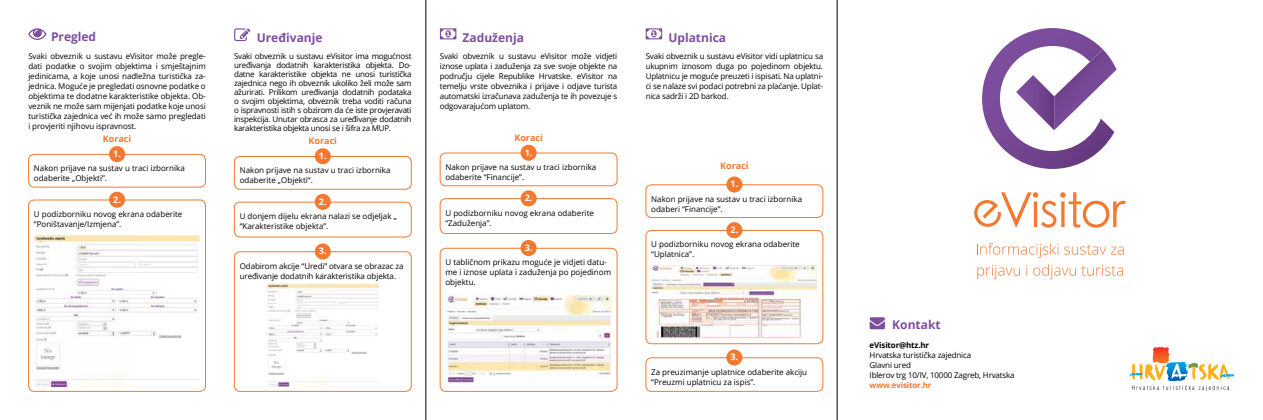
<style>
.page{position:relative;width:1263px;height:420px;background:#fff}
.page>*{position:absolute;margin:0;border:0;box-sizing:border-box;transform-origin:0 0}
.t1{font:700 12px "Open Sans";color:#7d4e9f}
.t2{font:700 9px "Open Sans";color:#f47930}
.t3{font:700 9px "Open Sans";color:#fff}
.t4{font:8px/10px "Open Sans";color:#000}
.t5{font:8px/10px "Open Sans";letter-spacing:-.02em;color:#000}
.t6{font:700 8px "Open Sans";letter-spacing:-.02em;color:#000}
.t7{font:700 8px "Open Sans";letter-spacing:-.02em;color:#f47930}
</style>
<div class="page">
<svg style="left:1130px;top:362px;width:104px;height:29px"></svg>
<svg style="left:982px;top:28px;width:134px;height:141px"></svg>
<svg style="left:974px;top:192px;width:152px;height:35px"></svg>
<svg style="left:977px;top:243px;width:81px;height:15px"></svg>
<svg style="left:1064px;top:244px;width:60px;height:10px"></svg>
<svg style="left:977px;top:264px;width:43px;height:15px"></svg>
<svg style="left:1033px;top:264px;width:90px;height:15px"></svg>
<svg style="left:28px;top:28px;width:18px;height:12px"></svg>
<svg style="left:234px;top:28px;width:16px;height:13px"></svg>
<svg style="left:440px;top:28px;width:16px;height:11px"></svg>
<svg style="left:646px;top:28px;width:16px;height:11px"></svg>
<div style="left:28px;top:154px;width:178px;height:33px;border:1px solid #f47930;border-radius:6px"></div>
<div style="left:234px;top:156px;width:177px;height:33px;border:1px solid #f47930;border-radius:6px"></div>
<div style="left:440px;top:153px;width:177px;height:33px;border:1px solid #f47930;border-radius:6px"></div>
<div style="left:646px;top:184px;width:177px;height:34px;border:1px solid #f47930;border-radius:6px"></div>
<div style="left:28px;top:200px;width:178px;height:191px;border:1px solid #f47930;border-radius:6px"></div>
<div style="left:234px;top:202px;width:177px;height:35px;border:1px solid #f47930;border-radius:6px"></div>
<div style="left:440px;top:198px;width:177px;height:36px;border:1px solid #f47930;border-radius:6px"></div>
<div style="left:646px;top:230px;width:177px;height:114px;border:1px solid #f47930;border-radius:6px"></div>
<div style="left:234px;top:251px;width:177px;height:140px;border:1px solid #f47930;border-radius:6px"></div>
<div style="left:440px;top:248px;width:177px;height:143px;border:1px solid #f47930;border-radius:6px"></div>
<div style="left:646px;top:357px;width:177px;height:34px;border:1px solid #f47930;border-radius:6px"></div>
<div style="left:109px;top:146px;width:16px;height:16px;background:#f47930;border-radius:50%"></div>
<div style="left:315px;top:148px;width:16px;height:16px;background:#f47930;border-radius:50%"></div>
<div style="left:521px;top:145px;width:16px;height:16px;background:#f47930;border-radius:50%"></div>
<div style="left:726px;top:176px;width:16px;height:16px;background:#f47930;border-radius:50%"></div>
<div style="left:109px;top:191px;width:16px;height:17px;background:#f47930;border-radius:50%"></div>
<div style="left:315px;top:194px;width:16px;height:16px;background:#f47930;border-radius:50%"></div>
<div style="left:521px;top:190px;width:16px;height:16px;background:#f47930;border-radius:50%"></div>
<div style="left:726px;top:222px;width:16px;height:16px;background:#f47930;border-radius:50%"></div>
<div style="left:315px;top:243px;width:16px;height:16px;background:#f47930;border-radius:50%"></div>
<div style="left:521px;top:240px;width:16px;height:16px;background:#f47930;border-radius:50%"></div>
<div style="left:726px;top:349px;width:16px;height:16px;background:#f47930;border-radius:50%"></div>
<img style="left:34px;top:235px;width:166px;height:151px">
<img style="left:266px;top:283px;width:113px;height:103px">
<img style="left:446px;top:295px;width:166px;height:87px">
<img style="left:651px;top:265px;width:166px;height:73px">
<svg style="left:870px;top:317px;width:15px;height:12px"></svg>
<hr style="left:837px;top:0;width:1px;height:420px;background:#000">
<hr style="left:426px;top:0;width:1px;height:420px;background:#000">
<h1 class="t1" style="left:51px;top:29px;width:47px">Pregled</h1>
<h1 class="t1" style="left:257px;top:29px;width:67px">Uređivanje</h1>
<h1 class="t1" style="left:463px;top:29px;width:63px">Zaduženja</h1>
<h1 class="t1" style="left:668px;top:29px;width:59px">Uplatnica</h1>
<p class="t4" style="left:28px;top:51px;width:179px;text-align:justify">Svaki obveznik u sustavu eVisitor može pregle&shy;dati podatke o svojim objektima i smještajnim jedinicama, a koje unosi nadležna turistička za&shy;jednica. Moguće je pregledati osnovne podatke o objektima te dodatne karakteristike objekta. Ob&shy;veznik ne može sam mijenjati podatke koje unosi turistička zajednica već ih može samo pregledati i provjeriti njihovu ispravnost.</p>
<p class="t4" style="left:234px;top:52px;width:179px;line-height:9px;text-align:justify">Svaki obveznik u sustavu eVisitor ima mogućnost uređivanja dodatnih karakteristika objekta. Do&shy;datne karakteristike objekta ne unosi turistička zajednica nego ih obveznik ukoliko želi može sam ažurirati. Prilikom uređivanja dodatnih podataka o svojim objektima, obveznik treba voditi računa o ispravnosti istih s obzirom da će iste provjeravati inspekcija. Unutar obrasca za uređivanje dodatnih karakteristika objekta unosi se i šifra za MUP.</p>
<p class="t4" style="left:440px;top:51px;width:179px;text-align:justify">Svaki obveznik u sustavu eVisitor može vidjeti iznose uplata i zaduženja za sve svoje objekte na području cijele Republike Hrvatske. eVisitor na temelju vrste obveznika i prijave i odjave turista automatski izračunava zaduženja te ih povezuje s odgovarajućom uplatom.</p>
<p class="t4" style="left:646px;top:51px;width:179px;text-align:justify">Svaki obveznik u sustavu eVisitor vidi uplatnicu sa ukupnim iznosom duga po pojedinom objektu.<br>Uplatnicu je moguće preuzeti i ispisati. Na uplatni&shy;ci se nalaze svi podaci potrebni za plaćanje. Uplat&shy;nica sadrži i 2D barkod.</p>
<p class="t2" style="left:103px;top:132px;width:30px">Koraci</p>
<p class="t2" style="left:309px;top:134px;width:30px">Koraci</p>
<p class="t2" style="left:514px;top:131px;width:30px">Koraci</p>
<p class="t3" style="left:113px;top:147px;width:9px">1.</p>
<p class="t3" style="left:319px;top:149px;width:9px">1.</p>
<p class="t3" style="left:525px;top:146px;width:9px">1.</p>
<p class="t4" style="left:34px;top:163px;width:152px">Nakon prijave na sustav u traci izbornika odaberite „Objekti”.</p>
<p class="t4" style="left:240px;top:165px;width:152px">Nakon prijave na sustav u traci izbornika odaberite „Objekti“.</p>
<p class="t4" style="left:445px;top:162px;width:152px">Nakon prijave na sustav u traci izbornika odaberite “Financije”.</p>
<p class="t3" style="left:113px;top:193px;width:9px">2.</p>
<p class="t3" style="left:319px;top:195px;width:9px">2.</p>
<p class="t3" style="left:525px;top:191px;width:9px">2.</p>
<p class="t4" style="left:34px;top:209px;width:150px">U podizborniku novog ekrana odaberite “Poništavanje/Izmjena”.</p>
<p class="t4" style="left:240px;top:211px;width:159px">U donjem dijelu ekrana nalazi se odjeljak „ “Karakteristike objekta”.</p>
<p class="t4" style="left:445px;top:207px;width:150px">U podizborniku novog ekrana odaberite “Zaduženja”.</p>
<p class="t3" style="left:319px;top:244px;width:9px">3.</p>
<p class="t3" style="left:525px;top:241px;width:9px">3.</p>
<p class="t4" style="left:240px;top:260px;width:165px">Odabirom akcije “Uredi” otvara se obrazac za uređivanje dodatnih karakteristika objekta.</p>
<p class="t4" style="left:445px;top:257px;width:167px">U tabličnom prikazu moguće je vidjeti datu&shy;me i iznose uplata i zaduženja po pojedinom objektu.</p>
<p class="t2" style="left:720px;top:159px;width:30px">Koraci</p>
<p class="t3" style="left:730px;top:178px;width:9px">1.</p>
<p class="t4" style="left:651px;top:193px;width:152px">Nakon prijave na sustav u traci izbornika odaberi “Financije”.</p>
<p class="t3" style="left:730px;top:223px;width:9px">2.</p>
<p class="t4" style="left:651px;top:239px;width:150px">U podizborniku novog ekrana odaberite “Uplatnica”.</p>
<p class="t3" style="left:730px;top:350px;width:9px">3.</p>
<p class="t4" style="left:651px;top:366px;width:157px">Za preuzimanje uplatnice odaberite akciju “Preuzmi uplatnicu za ispis”.</p>
<h1 class="t1" style="left:892px;top:316px;width:50px">Kontakt</h1>
<p class="t6" style="left:870px;top:339px;width:61px">eVisitor@htz.hr</p>
<p class="t5" style="left:870px;top:350px;width:147px">Hrvatska turistička zajednica<br>Glavni ured<br>Iblerov trg 10/IV, 10000 Zagreb, Hrvatska</p>
<p class="t7" style="left:870px;top:379px;width:63px">www.evisitor.hr</p>
</div>
